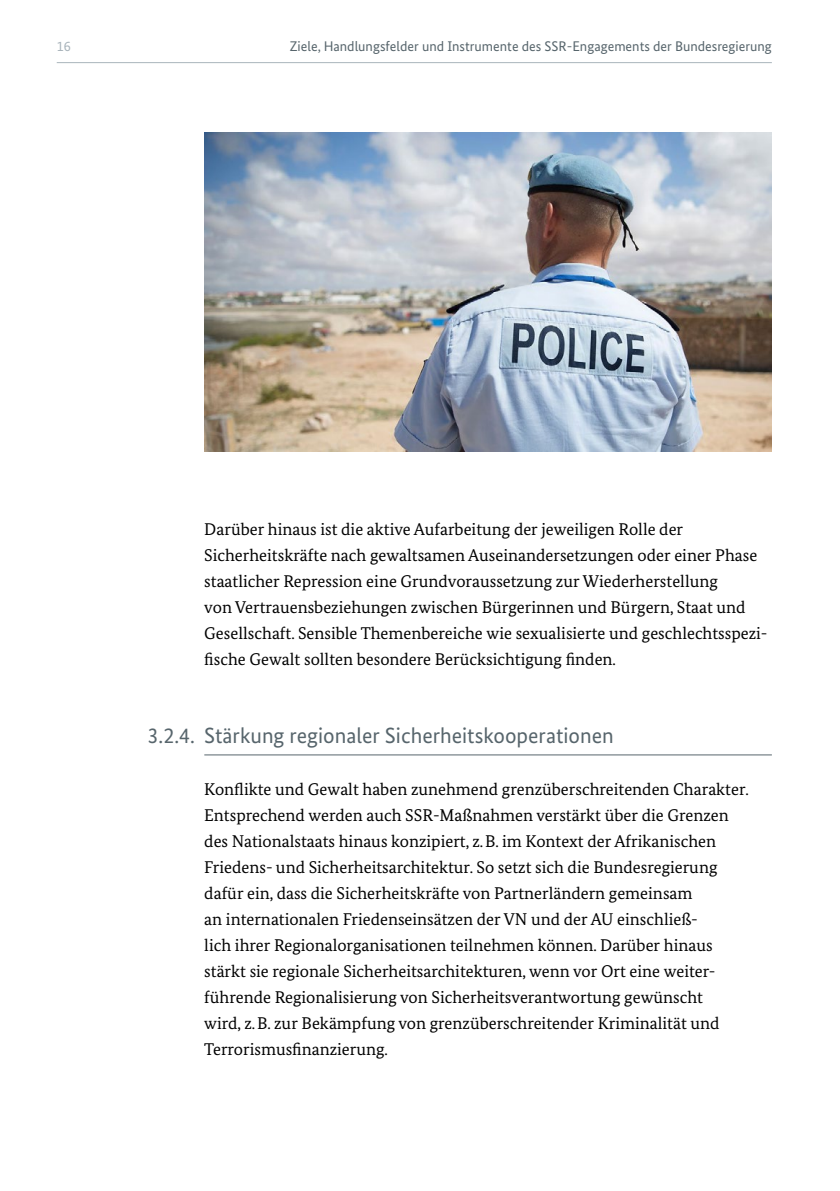
<style>
.page{position:relative;width:840px;height:1191px;background:#fff}
.page>*{position:absolute;margin:0;border:0;box-sizing:border-box;transform-origin:0 0}
.t1{font:22px "Bundes Sans";color:#57656c}
.Fließtext{font:17px/26px "Bundes Serif";color:#000}
.t2{font:14px "Bundes Sans";color:#57656c}
.t3{font:14px "Bundes Sans";color:#a9b4bb}
</style>
<div class="page">
<hr style="left:57px;top:62px;width:714px;height:1px;background:#a9b4bb">
<hr style="left:204px;top:754px;width:567px;height:1px;background:#57656c">
<img style="left:204px;top:133px;width:567px;height:319px">
<p class="t3" style="left:57px;top:38px;width:15px">16</p>
<p class="t2" style="left:290px;top:38px;width:483px">Ziele, Handlungsfelder und Instrumente des SSR-Engagements der Bundesregierung</p>
<p class="Fließtext" style="left:204px;top:516px;width:564px">Darüber hinaus ist die aktive Aufarbeitung der jeweiligen Rolle der Sicherheitskräfte nach gewaltsamen Auseinandersetzungen oder einer Phase staatlicher Repression eine Grundvoraussetzung zur Wiederherstellung<br>von Vertrauensbeziehungen zwischen Bürgerinnen und Bürgern, Staat und Gesellschaft. Sensible Themenbereiche wie sexualisierte und geschlechtsspezi&shy;fische Gewalt sollten besondere Berücksichtigung finden.</p>
<h3 class="t1" style="left:147px;top:722px;width:467px">3.2.4. Stärkung regionaler Sicherheitskooperationen</h3>
<p class="Fließtext" style="left:204px;top:776px;width:545px">Konflikte und Gewalt haben zunehmend grenzüberschreitenden Charakter.<br>Entsprechend werden auch SSR-Maßnahmen verstärkt über die Grenzen des Nationalstaats hinaus konzipiert, z.B. im Kontext der Afrikanischen Friedens- und Sicherheitsarchitektur. So setzt sich die Bundesregierung dafür ein, dass die Sicherheitskräfte von Partnerländern gemeinsam<br>an internationalen Friedenseinsätzen der VN und der AU einschließ-<br>lich ihrer Regionalorganisationen teilnehmen können. Darüber hinaus stärkt sie regionale Sicherheitsarchitekturen, wenn vor Ort eine weiter&shy;führende Regionalisierung von Sicherheitsverantwortung gewünscht<br>wird, z.B. zur Bekämpfung von grenzüberschreitender Kriminalität und Terrorismusfinanzierung.</p>
</div>
